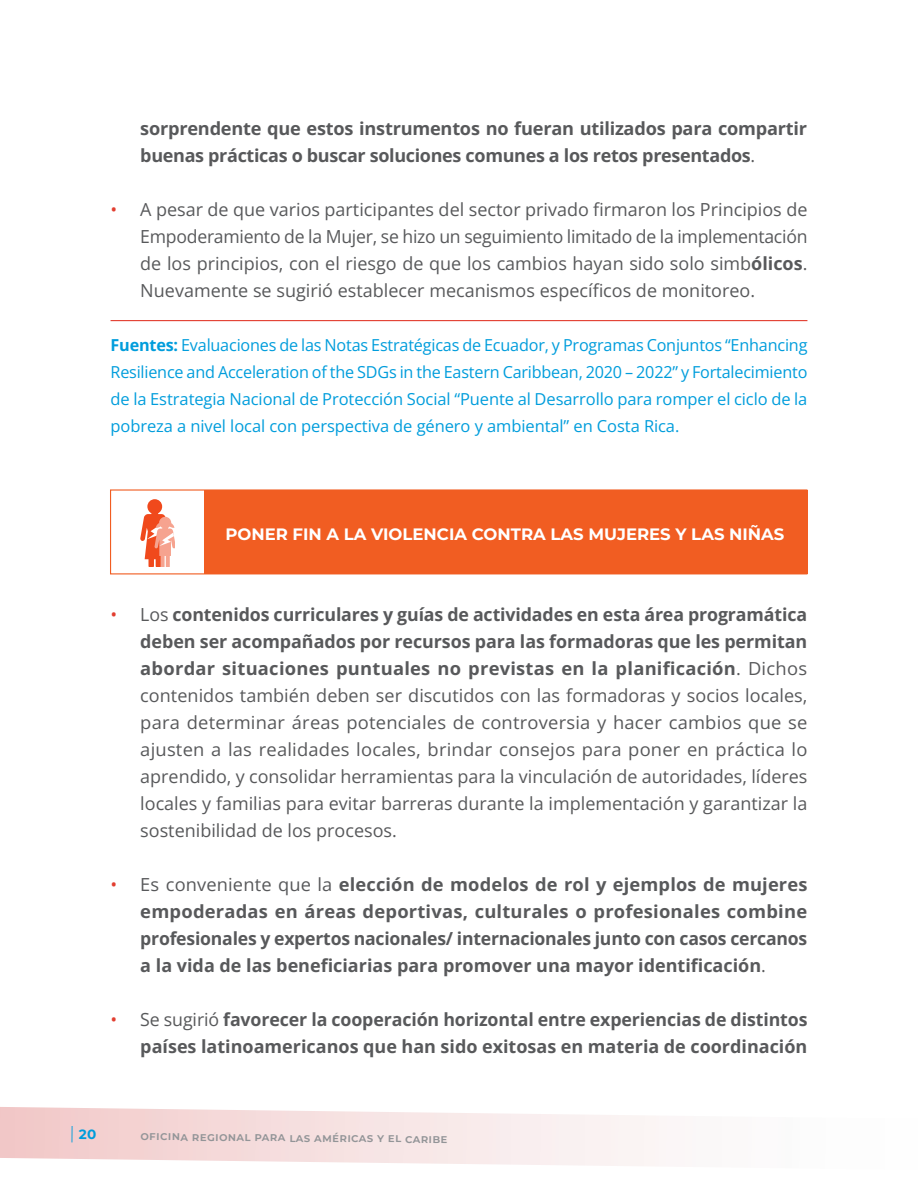
<style>
.page{position:relative;width:918px;height:1188px;background:#fff}
.page>*{position:absolute;margin:0;border:0;box-sizing:border-box;transform-origin:0 0}
.t1{font:18px/27px "Open Sans";color:#58595b;text-align:justify}
.t2{font:700 18px/27px "Open Sans";letter-spacing:-.005em;color:#58595b}
.t3{font:16.5px/27px "Open Sans";letter-spacing:-.005em;color:#009ddc;text-align:justify}
.t4{font:700 16.5px "Montserrat";color:#fff}
.t5{font:700 13.5px "Montserrat";color:#009ddc}
.t6{font:600 12px "Montserrat";letter-spacing:.015em;color:#939598}
.s1{font-weight:400}
.s2{color:#e23e30}
.s3{font-weight:700}
.s4{font-weight:400;color:#e23e30}
.s5{font-weight:400;font-size:17.55px}
</style>
<div class="page">
<svg style="left:0;top:1107px;width:656px;height:59px"></svg>
<hr style="left:111px;top:320px;width:696px;height:1px;background:#e23e30">
<div style="left:204px;top:490px;width:603px;height:84px;background:#f15d22"></div>
<div style="left:110px;top:489px;width:698px;height:85px;border:1px solid #f15d22"></div>
<svg style="left:140px;top:500px;width:35px;height:67px"></svg>
<p class="t2" style="left:140px;top:115px;width:668px">sorprendente que estos instrumentos no fueran utilizados para compartir buenas prácticas o buscar soluciones comunes a los retos presentados<span class="s1">.</span></p>
<p class="t1" style="left:140px;top:196px;width:669px;text-indent:-30px"><span class="s2">•</span> A pesar de que varios participantes del sector privado firmaron los Principios de Empoderamiento de la Mujer, se hizo un seguimiento limitado de la implementación de los principios, con el riesgo de que los cambios hayan sido solo simb<span class="s3">ólicos</span>.<br>Nuevamente se sugirió establecer mecanismos específicos de monitoreo.</p>
<p class="t3" style="left:111px;top:331px;width:698px"><span class="s3">Fuentes:</span> Evaluaciones de las Notas Estratégicas de Ecuador, y Programas Conjuntos “Enhancing Resilience and Acceleration of the SDGs in the Eastern Caribbean, 2020 – 2022” y Fortalecimiento de la Estrategia Nacional de Protección Social “Puente al Desarrollo para romper el ciclo de la pobreza a nivel local con perspectiva de género y ambiental” en Costa Rica.</p>
<p class="t4" style="left:225px;top:523px;width:561px">PONER FIN A LA VIOLENCIA CONTRA LAS MUJERES Y LAS NIÑAS</p>
<p class="t1" style="left:140px;top:601px;width:669px;text-indent:-30px"><span class="s2">•</span> Los <span class="s3">contenidos curriculares y guías de actividades en esta área programática deben ser acompañados por recursos para las formadoras que les permitan abordar situaciones puntuales no previstas en la planificación</span>. Dichos contenidos también deben ser discutidos con las formadoras y socios locales, para determinar áreas potenciales de controversia y hacer cambios que se ajusten a las realidades locales, brindar consejos para poner en práctica lo aprendido, y consolidar herramientas para la vinculación de autoridades, líderes locales y familias para evitar barreras durante la implementación y garantizar la sostenibilidad de los procesos.</p>
<p class="t2" style="left:140px;top:871px;width:669px;text-align:justify;text-indent:-30px"><span class="s4">•</span> <span class="s1">Es conveniente que la</span> elección de modelos de rol y ejemplos de mujeres empoderadas en áreas deportivas, culturales o profesionales combine profesionales y expertos nacionales/ internacionales junto con casos cercanos a la vida de las beneficiarias para promover una mayor identificación<span class="s1">.</span></p>
<p class="t2" style="left:111px;top:1006px;width:699px;text-align:right"><span class="s4">•</span> <span class="s1">Se sugirió</span> favorecer la cooperación horizontal entre experiencias de distintos países latinoamericanos que han sido exitosas en materia de coordinación</p>
<p class="t5" style="left:70px;top:1125px;width:28px"><span class="s5">|</span> 20</p>
<p class="t6" style="left:140px;top:1129px;width:309px">OFICINA REGIONAL PARA LAS AMÉRICAS Y EL CARIBE</p>
</div>
